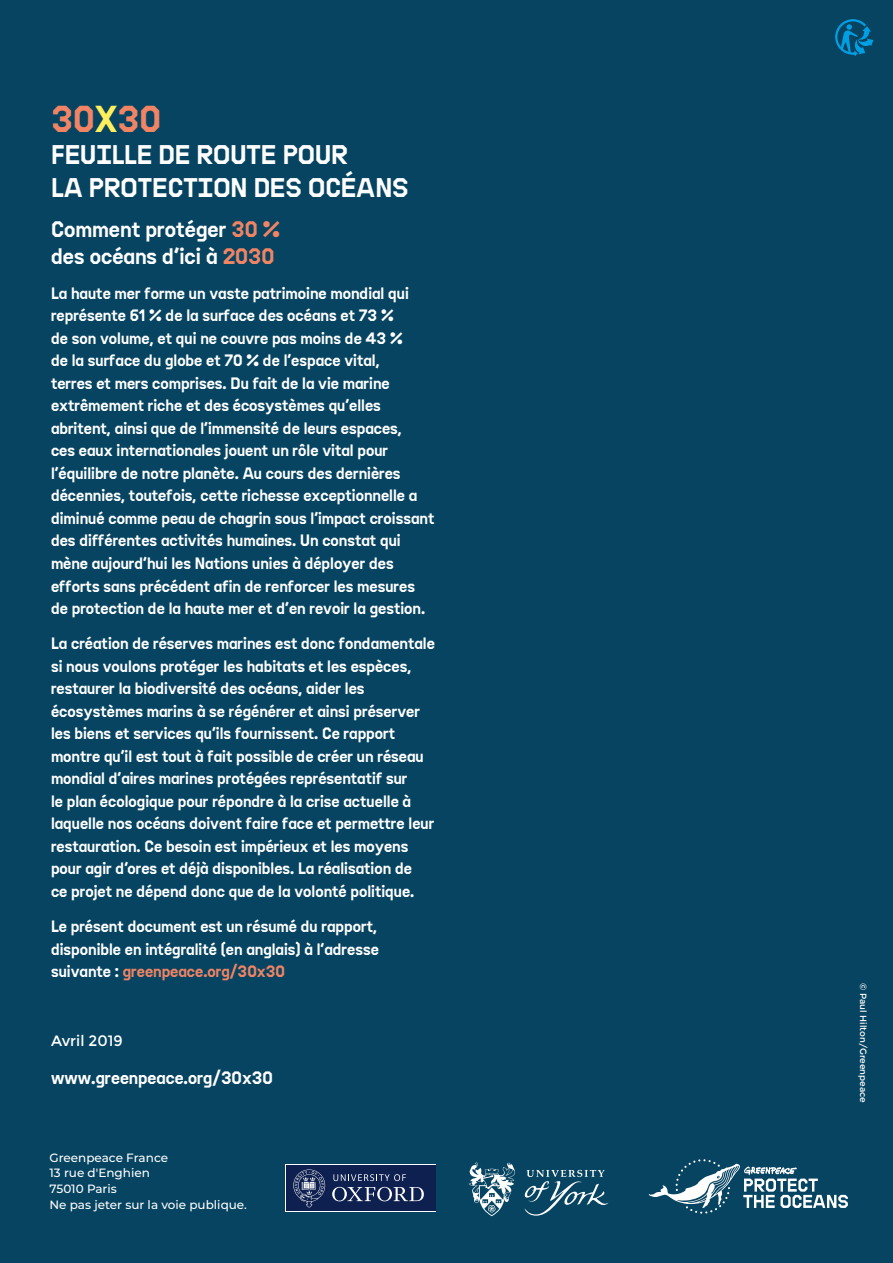
<style>
.page{position:relative;width:893px;height:1263px;background:#064461}
.page>*{position:absolute;margin:0;border:0;box-sizing:border-box;transform-origin:0 0}
.t1{font:37.5px "Sanctuary LC";color:#f08464}
.t2{font:27px/32.4px "Sanctuary LC";color:#fff}
.t3{font:22.5px/27px "Sanctuary LC";color:#fff}
.t4{font:18px "Sanctuary LC";color:#fff}
.t5{font:16.5px/22.5px "Sanctuary LC";color:#fff}
.t6{font:15px "Montserrat";color:#fff}
.t7{font:500 12px/15.8px "Montserrat";color:#fff}
.t8{font:9px "Montserrat";color:#fff}
.s1{color:#ffef5c}
.s2{color:#f08464}
</style>
<div class="page">
<svg style="left:285px;top:1165px;width:151px;height:47px"></svg>
<div style="left:286px;top:1165px;width:149px;height:46px;background:#0e2050"></div>
<svg style="left:332px;top:1187px;width:92px;height:14px"></svg>
<svg style="left:333px;top:1174px;width:73px;height:7px"></svg>
<svg style="left:293px;top:1169px;width:32px;height:38px"></svg>
<svg style="left:649px;top:1159px;width:199px;height:55px"></svg>
<svg style="left:524px;top:1170px;width:84px;height:46px"></svg>
<svg style="left:469px;top:1162px;width:46px;height:54px"></svg>
<svg style="left:835px;top:19px;width:38px;height:37px"></svg>
<h1 class="t1" style="left:51px;top:95px;width:112px">30<span class="s1">X</span>30</h1>
<h2 class="t2" style="left:51px;top:139px;width:359px">FEUILLE DE ROUTE POUR<br>LA PROTECTION DES OCÉANS</h2>
<h3 class="t3" style="left:51px;top:215px;width:231px">Comment protéger <span class="s2">30 % </span>des océans d’ici à <span class="s2">2030</span></h3>
<p class="t5" style="left:51px;top:282px;width:385px">La haute mer forme un vaste patrimoine mondial qui représente 61 % de la surface des océans et 73 %<br>de son volume, et qui ne couvre pas moins de 43 %<br>de la surface du globe et 70 % de l’espace vital,<br>terres et mers comprises. Du fait de la vie marine extrêmement riche et des écosystèmes qu’elles abritent, ainsi que de l’immensité de leurs espaces,<br>ces eaux internationales jouent un rôle vital pour l’équilibre de notre planète. Au cours des dernières décennies, toutefois, cette richesse exceptionnelle a diminué comme peau de chagrin sous l’impact croissant des différentes activités humaines. Un constat qui mène aujourd’hui les Nations unies à déployer des efforts sans précédent afin de renforcer les mesures de protection de la haute mer et d’en revoir la gestion.</p>
<p class="t5" style="left:51px;top:632px;width:385px">La création de réserves marines est donc fondamentale si nous voulons protéger les habitats et les espèces, restaurer la biodiversité des océans, aider les écosystèmes marins à se régénérer et ainsi préserver les biens et services qu’ils fournissent. Ce rapport montre qu’il est tout à fait possible de créer un réseau mondial d’aires marines protégées représentatif sur<br>le plan écologique pour répondre à la crise actuelle à laquelle nos océans doivent faire face et permettre leur restauration. Ce besoin est impérieux et les moyens pour agir d’ores et déjà disponibles. La réalisation de<br>ce projet ne dépend donc que de la volonté politique.</p>
<p class="t5" style="left:51px;top:915px;width:329px;text-align:justify">Le présent document est un résumé du rapport, disponible en intégralité (en anglais) à l’adresse suivante : <span class="s2">greenpeace.org/30x30</span></p>
<p class="t6" style="left:51px;top:1031px;width:73px">Avril 2019</p>
<p class="t4" style="left:51px;top:1066px;width:223px">www.greenpeace.org/30x30</p>
<p class="t7" style="left:50px;top:1149px;width:199px">Greenpeace France<br>13 rue d'Enghien<br>75010 Paris<br>Ne pas jeter sur la voie publique.</p>
<p class="t8" style="left:869px;top:983px;width:121px;rotate:90deg">© Paul Hilton/Greenpeace</p>
</div>
